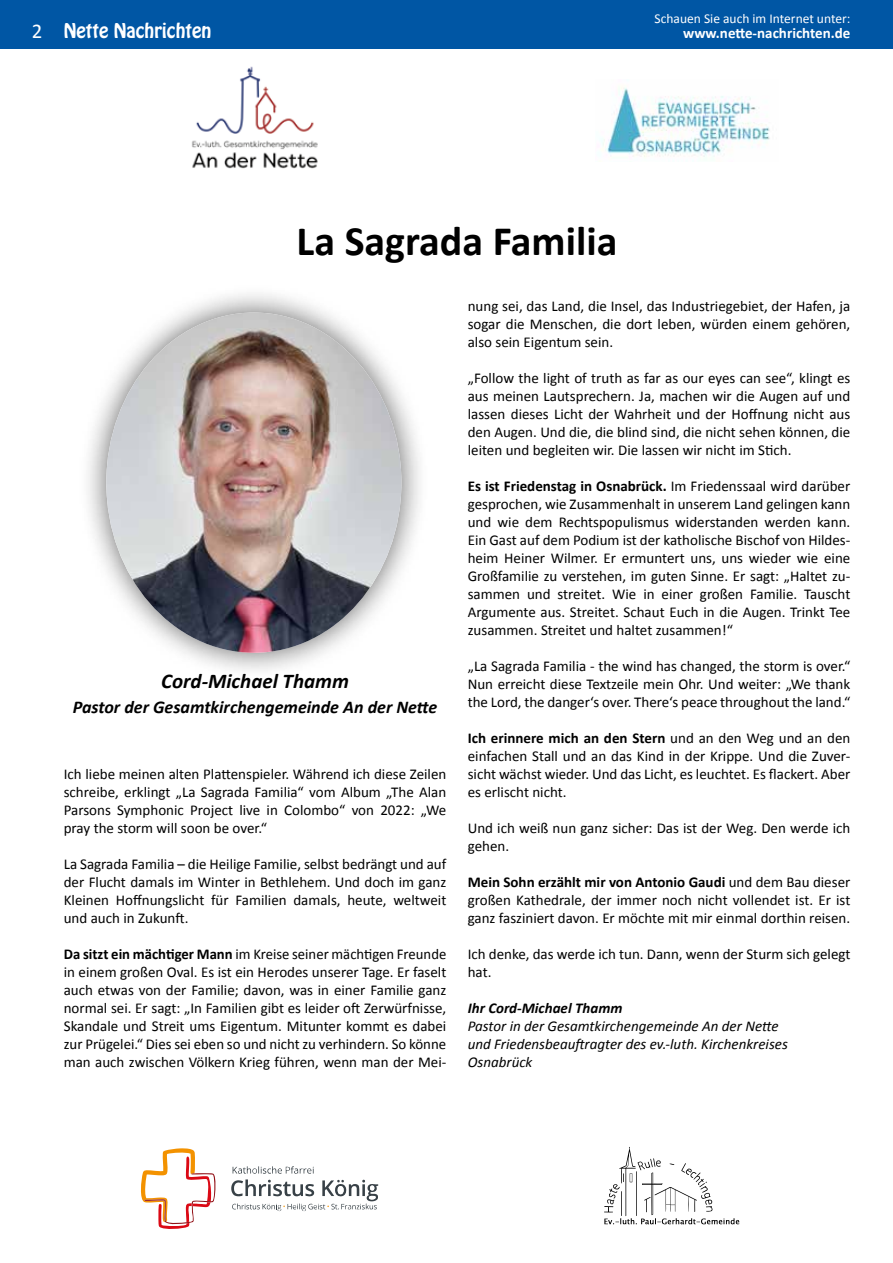
<style>
.page{position:relative;width:893px;height:1263px;background:#fff}
.page>*{position:absolute;margin:0;border:0;box-sizing:border-box;transform-origin:0 0}
.t1{font:700 42px "Calibri";color:#000}
.t2{font:italic 700 21px "Calibri";color:#000}
.t3{font:italic 700 18px "Calibri";color:#000}
.t4{font:18px "Hobo Std";color:#fff}
.t5{font:15px/18px "Calibri";color:#000;text-align:justify}
.t6{font:italic 15px/18px "Calibri";color:#000}
.t7{font:700 15px "Calibri";color:#fff}
.t8{font:italic 700 15px "Calibri";color:#000}
.t9{font:13.5px "Calibri";color:#fff}
.s1{font-family:"Calibri";font-size:21px}
.s2{font-weight:700}
</style>
<div class="page">
<div style="left:0;top:0;width:893px;height:49px;background:#0056a4"></div>
<img style="left:600px;top:87px;width:170px;height:70px">
<svg style="left:604px;top:1147px;width:135px;height:78px"></svg>
<svg style="left:141px;top:1148px;width:75px;height:81px"></svg>
<svg style="left:231px;top:1166px;width:147px;height:45px"></svg>
<div style="left:79px;top:285px;width:350px;height:395px;background:#000;opacity:.6"></div>
<img style="left:106px;top:313px;width:295px;height:340px">
<img style="left:192px;top:66px;width:126px;height:103px">
<p class="t4" style="left:32px;top:18px;width:181px"><span class="s1">2</span> Nette Nachrichten</p>
<p class="t9" style="left:655px;top:10px;width:197px">Schauen Sie auch im Internet unter:</p>
<p class="t7" style="left:683px;top:23px;width:169px">www.nette-nachrichten.de</p>
<h1 class="t1" style="left:297px;top:214px;width:322px">La Sagrada Familia</h1>
<p class="t5" style="left:468px;top:296px;width:384px">nung sei, das Land, die Insel, das Industriegebiet, der Hafen, ja sogar die Menschen, die dort leben, würden einem gehören, also sein Eigentum sein.</p>
<p class="t5" style="left:468px;top:368px;width:384px">„Follow the light of truth as far as our eyes can see“, klingt es aus meinen Lautsprechern. Ja, machen wir die Augen auf und lassen dieses Licht der Wahrheit und der Hoffnung nicht aus den Augen. Und die, die blind sind, die nicht sehen können, die leiten und begleiten wir. Die lassen wir nicht im Stich.</p>
<p class="t5" style="left:468px;top:476px;width:384px"><span class="s2">Es ist Friedenstag in Osnabrück.</span> Im Friedenssaal wird darüber gesprochen, wie Zusammenhalt in unserem Land gelingen kann und wie dem Rechtspopulismus widerstanden werden kann.<br>Ein Gast auf dem Podium ist der katholische Bischof von Hildes&shy;heim Heiner Wilmer. Er ermuntert uns, uns wieder wie eine Großfamilie zu verstehen, im guten Sinne. Er sagt: „Haltet zu&shy;sammen und streitet. Wie in einer großen Familie. Tauscht Argumente aus. Streitet. Schaut Euch in die Augen. Trinkt Tee zusammen. Streitet und haltet zusammen!“</p>
<p class="t5" style="left:468px;top:656px;width:384px">„La Sagrada Familia - the wind has changed, the storm is over.“ Nun erreicht diese Textzeile mein Ohr. Und weiter: „We thank the Lord, the danger‘s over. There‘s peace throughout the land.“</p>
<p class="t5" style="left:468px;top:728px;width:384px"><span class="s2">Ich erinnere mich an den Stern</span> und an den Weg und an den einfachen Stall und an das Kind in der Krippe. Und die Zuver&shy;sicht wächst wieder. Und das Licht, es leuchtet. Es flackert. Aber es erlischt nicht.</p>
<p class="t5" style="left:468px;top:818px;width:384px">Und ich weiß nun ganz sicher: Das ist der Weg. Den werde ich gehen.</p>
<p class="t5" style="left:468px;top:872px;width:384px"><span class="s2">Mein Sohn erzählt mir von Antonio Gaudi</span> und dem Bau dieser großen Kathedrale, der immer noch nicht vollendet ist. Er ist ganz fasziniert davon. Er möchte mit mir einmal dorthin reisen.</p>
<p class="t5" style="left:468px;top:944px;width:384px">Ich denke, das werde ich tun. Dann, wenn der Sturm sich gelegt hat.</p>
<p class="t8" style="left:468px;top:998px;width:156px">Ihr Cord-Michael Thamm</p>
<p class="t6" style="left:468px;top:1016px;width:322px">Pastor in der Gesamtkirchengemeinde An der Nette und Friedensbeauftragter des ev.-luth. Kirchenkreises<br>Osnabrück</p>
<h2 class="t2" style="left:161px;top:668px;width:189px">Cord-Michael Thamm</h2>
<p class="t3" style="left:73px;top:696px;width:366px">Pastor der Gesamtkirchengemeinde An der Nette</p>
<p class="t5" style="left:64px;top:764px;width:384px">Ich liebe meinen alten Plattenspieler. Während ich diese Zeilen schreibe, erklingt „La Sagrada Familia“ vom Album „The Alan Parsons Symphonic Project live in Colombo“ von 2022: „We pray the storm will soon be over.“</p>
<p class="t5" style="left:64px;top:854px;width:384px">La Sagrada Familia – die Heilige Familie, selbst bedrängt und auf der Flucht damals im Winter in Bethlehem. Und doch im ganz Kleinen Hoffnungslicht für Familien damals, heute, weltweit und auch in Zukunft.</p>
<p class="t5" style="left:64px;top:944px;width:384px"><span class="s2">Da sitzt ein mächtiger Mann</span> im Kreise seiner mächtigen Freunde in einem großen Oval. Es ist ein Herodes unserer Tage. Er faselt auch etwas von der Familie; davon, was in einer Familie ganz normal sei. Er sagt: „In Familien gibt es leider oft Zerwürfnisse, Skandale und Streit ums Eigentum. Mitunter kommt es dabei zur Prügelei.“ Dies sei eben so und nicht zu verhindern. So könne man auch zwischen Völkern Krieg führen, wenn man der Mei-</p>
</div>
